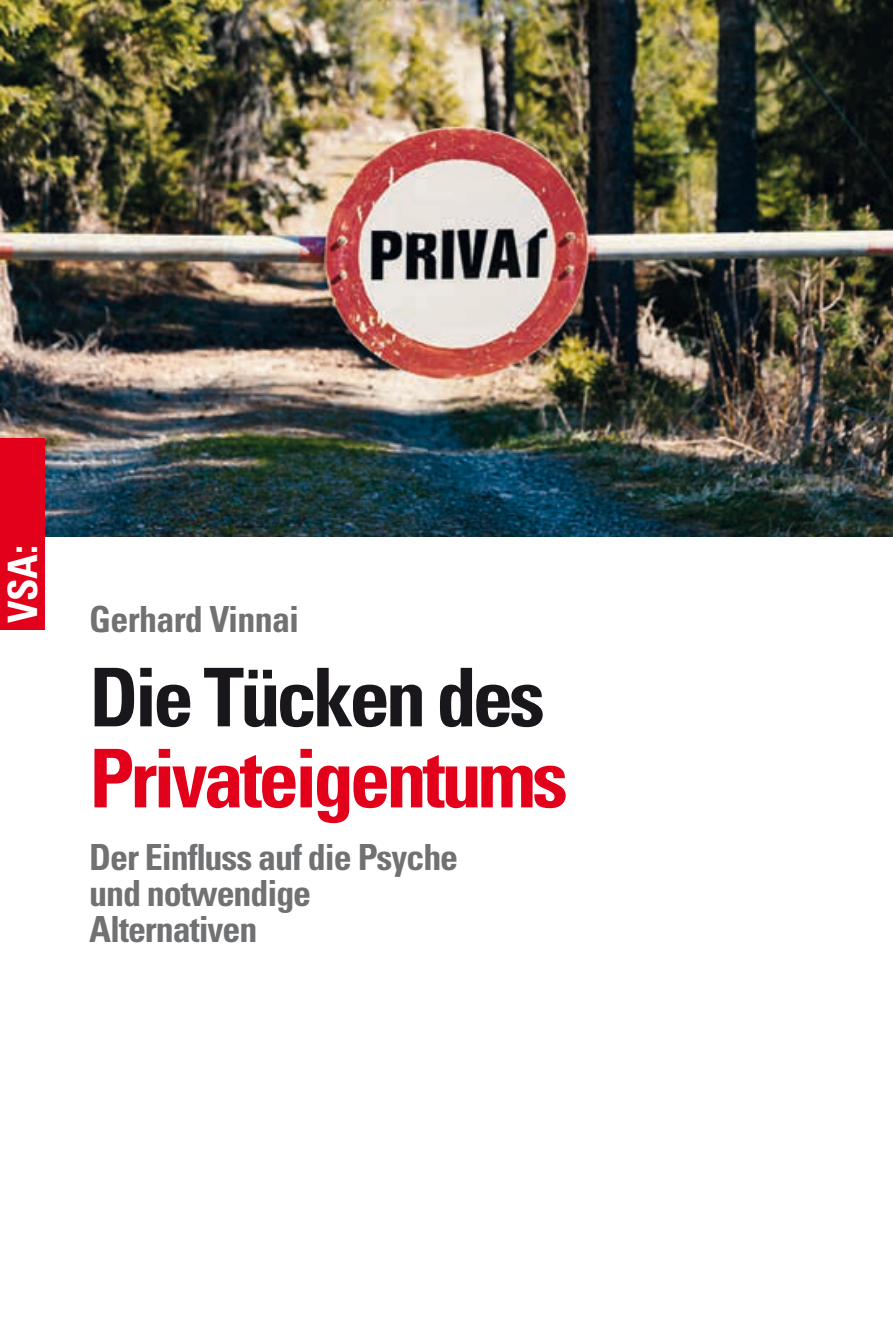
<style>
.page{position:relative;width:893px;height:1340px;background:#fff}
.page>*{position:absolute;margin:0;border:0;box-sizing:border-box;transform-origin:0 0}
.t1{font:700 condensed 81px "Univers";letter-spacing:-.05em;color:#e2001a}
.t2{font:700 condensed 81px "Univers";letter-spacing:-.05em;color:#1a171c}
.t3{font:700 condensed 40.5px "Univers";color:#fff}
.t4{font:700 condensed 36px/36px "Univers";letter-spacing:-.03em;color:#707173}
</style>
<div class="page">
<img style="left:0;top:0;width:893px;height:536px">
<div style="left:0;top:438px;width:45px;height:192px;background:#e2001a"></div>
<p class="t3" style="left:-2px;top:623px;width:79px;rotate:-90deg">VSA:</p>
<p class="t4" style="left:89px;top:601px;width:211px">Gerhard Vinnai</p>
<h1 class="t2" style="left:89px;top:648px;width:457px">Die Tücken des</h1>
<h1 class="t1" style="left:89px;top:729px;width:480px">Privateigentums</h1>
<p class="t4" style="left:89px;top:838px;width:370px">Der Einfluss auf die Psyche und notwendige<br>Alternativen</p>
</div>
